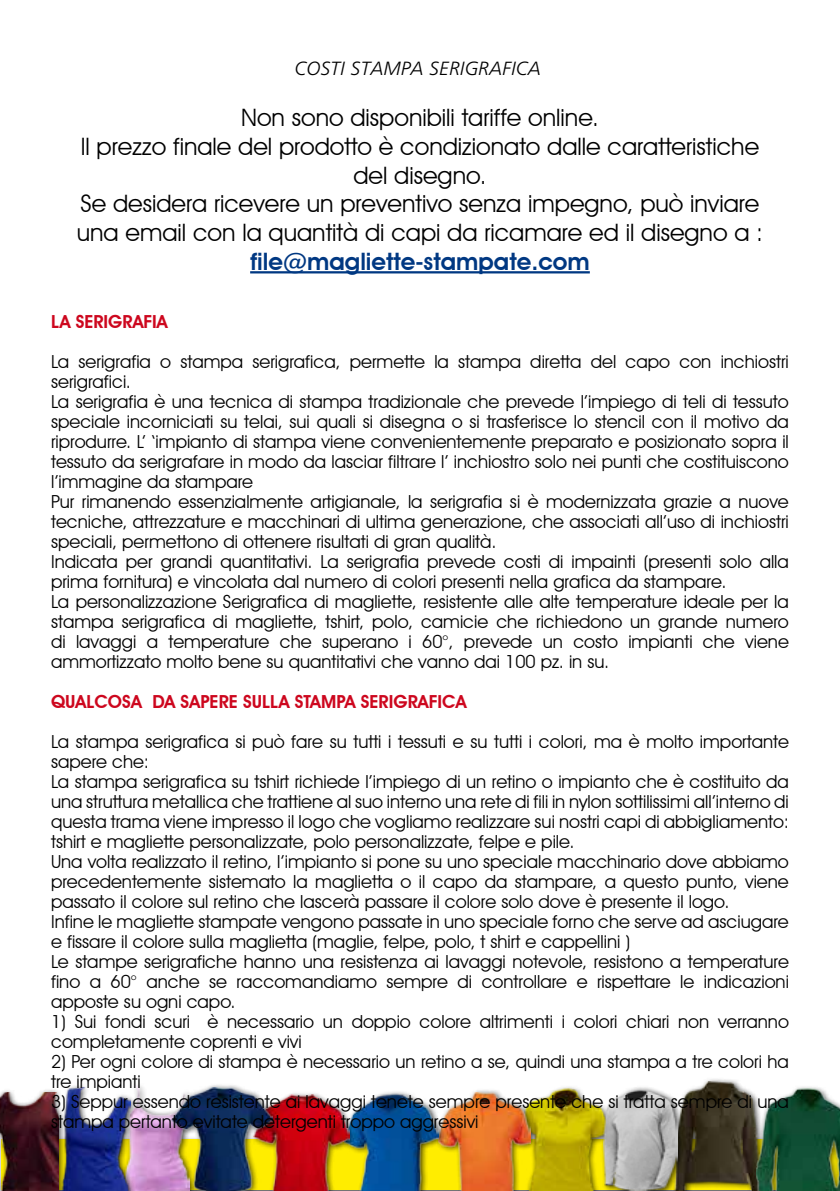
<style>
.page{position:relative;width:840px;height:1191px;background:#fff}
.page>*{position:absolute;margin:0;border:0;box-sizing:border-box;transform-origin:0 0}
.t1{font:24px/28.8px "Avant Garde IT Cby BT";color:#000;text-align:center}
.t2{font:600 24px "Avant Garde IT Cby BT";color:#003882}
.t3{font:italic 20px "ATC Elm";color:#000}
.t4{font:18px/20px "Avant Garde IT Cby BT";color:#000}
.t5{font:600 18px "Avant Garde IT Cby BT";color:#cd071e}
</style>
<div class="page">
<img style="left:138px;top:1085px;width:30px;height:106px">
<div style="left:0;top:1088px;width:67px;height:103px;background:#000;opacity:.75"></div>
<img style="left:0;top:1092px;width:56px;height:99px">
<div style="left:56px;top:1083px;width:82px;height:108px;background:#000;opacity:.75"></div>
<img style="left:59px;top:1087px;width:71px;height:104px">
<div style="left:517px;top:1085px;width:99px;height:106px;background:#000;opacity:.75"></div>
<img style="left:538px;top:1089px;width:61px;height:102px">
<div style="left:434px;top:1088px;width:104px;height:103px;background:#000;opacity:.75"></div>
<img style="left:446px;top:1092px;width:84px;height:99px">
<div style="left:669px;top:1077px;width:100px;height:114px;background:#000;opacity:.75"></div>
<img style="left:673px;top:1081px;width:89px;height:110px">
<div style="left:752px;top:1084px;width:87px;height:107px;background:#000;opacity:.75"></div>
<img style="left:756px;top:1089px;width:83px;height:102px">
<div style="left:340px;top:1089px;width:106px;height:102px;background:#000;opacity:.75"></div>
<div style="left:250px;top:1091px;width:106px;height:100px;background:#000;opacity:.75"></div>
<img style="left:279px;top:1094px;width:70px;height:97px">
<div style="left:599px;top:1085px;width:86px;height:106px;background:#000;opacity:.75"></div>
<img style="left:603px;top:1089px;width:74px;height:102px">
<div style="left:168px;top:1083px;width:111px;height:108px;background:#000;opacity:.75"></div>
<img style="left:172px;top:1087px;width:100px;height:104px">
<hr style="left:250px;top:271px;width:339px;height:2px;background:#003882">
<p class="t3" style="left:294px;top:57px;width:248px">COSTI STAMPA SERIGRAFICA</p>
<p class="t1" style="left:77px;top:103px;width:687px">Non sono disponibili tariffe online.<br>Il prezzo finale del prodotto è condizionato dalle caratteristiche del disegno.<br>Se desidera ricevere un preventivo senza impegno, può inviare una email con la quantità di capi da ricamare ed il disegno a :</p>
<h1 class="t2" style="left:250px;top:247px;width:341px">file@magliette-stampate.com</h1>
<p class="t5" style="left:51px;top:310px;width:118px">LA SERIGRAFIA</p>
<p class="t4" style="left:51px;top:351px;width:739px">La serigrafia o stampa serigrafica, permette la stampa diretta del capo con inchiostri serigrafici.<br>La serigrafia è una tecnica di stampa tradizionale che prevede l’impiego di teli di tessuto speciale incorniciati su telai, sui quali si disegna o si trasferisce lo stencil con il motivo da riprodurre. L’ ‘impianto di stampa viene convenientemente preparato e posizionato sopra il tessuto da serigrafare in modo da lasciar filtrare l’ inchiostro solo nei punti che costituiscono l’immagine da stampare<br>Pur rimanendo essenzialmente artigianale, la serigrafia si è modernizzata grazie a nuove tecniche, attrezzature e macchinari di ultima generazione, che associati all’uso di inchiostri speciali, permettono di ottenere risultati di gran qualità.<br>Indicata per grandi quantitativi. La serigrafia prevede costi di impainti (presenti solo alla prima fornitura) e vincolata dal numero di colori presenti nella grafica da stampare.<br>La personalizzazione Serigrafica di magliette, resistente alle alte temperature ideale per la stampa serigrafica di magliette, tshirt, polo, camicie che richiedono un grande numero di lavaggi a temperature che superano i 60°, prevede un costo impianti che viene ammortizzato molto bene su quantitativi che vanno dai 100 pz. in su.</p>
<p class="t5" style="left:51px;top:690px;width:417px">QUALCOSA DA SAPERE SULLA STAMPA SERIGRAFICA</p>
<p class="t4" style="left:51px;top:731px;width:739px">La stampa serigrafica si può fare su tutti i tessuti e su tutti i colori, ma è molto importante sapere che:<br>La stampa serigrafica su tshirt richiede l’impiego di un retino o impianto che è costituito da una struttura metallica che trattiene al suo interno una rete di fili in nylon sottilissimi all’interno di questa trama viene impresso il logo che vogliamo realizzare sui nostri capi di abbigliamento: tshirt e magliette personalizzate, polo personalizzate, felpe e pile.<br>Una volta realizzato il retino, l’impianto si pone su uno speciale macchinario dove abbiamo precedentemente sistemato la maglietta o il capo da stampare, a questo punto, viene passato il colore sul retino che lascerà passare il colore solo dove è presente il logo.<br>Infine le magliette stampate vengono passate in uno speciale forno che serve ad asciugare e fissare il colore sulla maglietta (maglie, felpe, polo, t shirt e cappellini )<br>Le stampe serigrafiche hanno una resistenza ai lavaggi notevole, resistono a temperature fino a 60° anche se raccomandiamo sempre di controllare e rispettare le indicazioni apposte su ogni capo.</p>
<p class="t4" style="left:51px;top:1011px;width:739px">1) Sui fondi scuri è necessario un doppio colore altrimenti i colori chiari non verranno completamente coprenti e vivi</p>
<p class="t4" style="left:51px;top:1051px;width:738px">2) Per ogni colore di stampa è necessario un retino a se, quindi una stampa a tre colori ha tre impianti</p>
<p class="t4" style="left:51px;top:1091px;width:738px">3) Seppur essendo resistente ai lavaggi tenete sempre presente che si tratta sempre di una stampa pertanto evitate detergenti troppo aggressivi</p>
</div>
